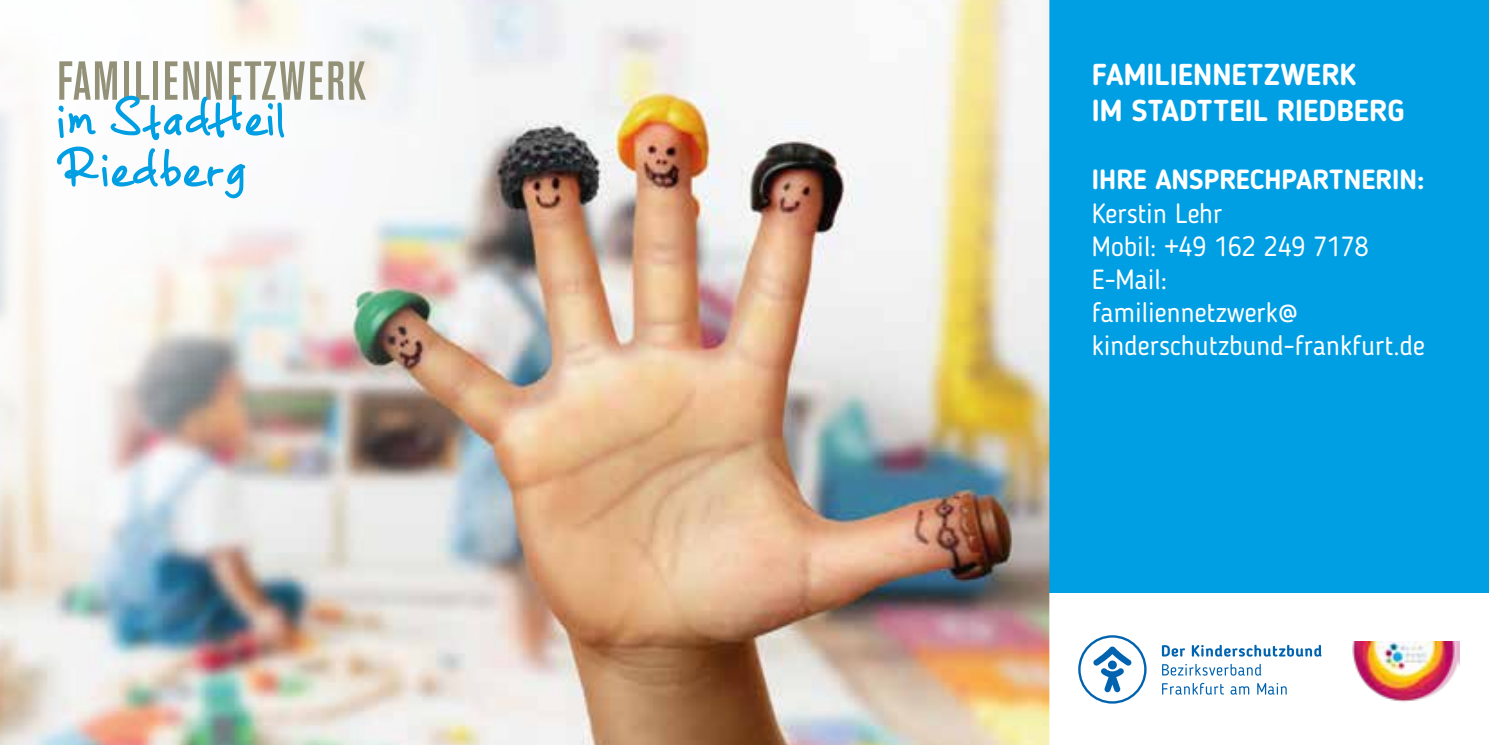
<style>
.page{position:relative;width:1489px;height:745px;background:#fff}
.page>*{position:absolute;margin:0;border:0;box-sizing:border-box;transform-origin:0 0}
.t1{font:700 30px/36px "Blogger Sans";color:#fff}
.t2{font:27.5px/33px "Blogger Sans";color:#fff}
.t3{font:700 27.5px "Blogger Sans";color:#fff}
</style>
<div class="page">
<div style="left:1045px;top:0;width:443px;height:592px;background:#009fe3"></div>
<img style="left:0;top:0;width:1049px;height:744px">
<img style="left:0;top:0;width:510px;height:634px">
<svg style="left:328px;top:61px;width:38px;height:39px"></svg>
<svg style="left:58px;top:61px;width:264px;height:79px"></svg>
<svg style="left:57px;top:146px;width:188px;height:52px"></svg>
<svg style="left:1078px;top:635px;width:68px;height:68px"></svg>
<svg style="left:1161px;top:645px;width:23px;height:11px"></svg>
<svg style="left:1191px;top:644px;width:130px;height:12px"></svg>
<svg style="left:1162px;top:663px;width:99px;height:12px"></svg>
<svg style="left:1162px;top:682px;width:61px;height:12px"></svg>
<svg style="left:1230px;top:686px;width:19px;height:8px"></svg>
<svg style="left:1257px;top:683px;width:29px;height:11px"></svg>
<img style="left:1352px;top:641px;width:107px;height:61px">
<p class="t1" style="left:1091px;top:56px;width:314px">FAMILIENNETZWERK<br>IM STADTTEIL RIEDBERG</p>
<p class="t3" style="left:1091px;top:163px;width:334px">IHRE ANSPRECHPARTNERIN:</p>
<p class="t2" style="left:1091px;top:196px;width:334px">Kerstin Lehr<br>Mobil: +49 162 249 7178<br>E-Mail:<br>familiennetzwerk@ kinderschutzbund-frankfurt.de</p>
</div>
